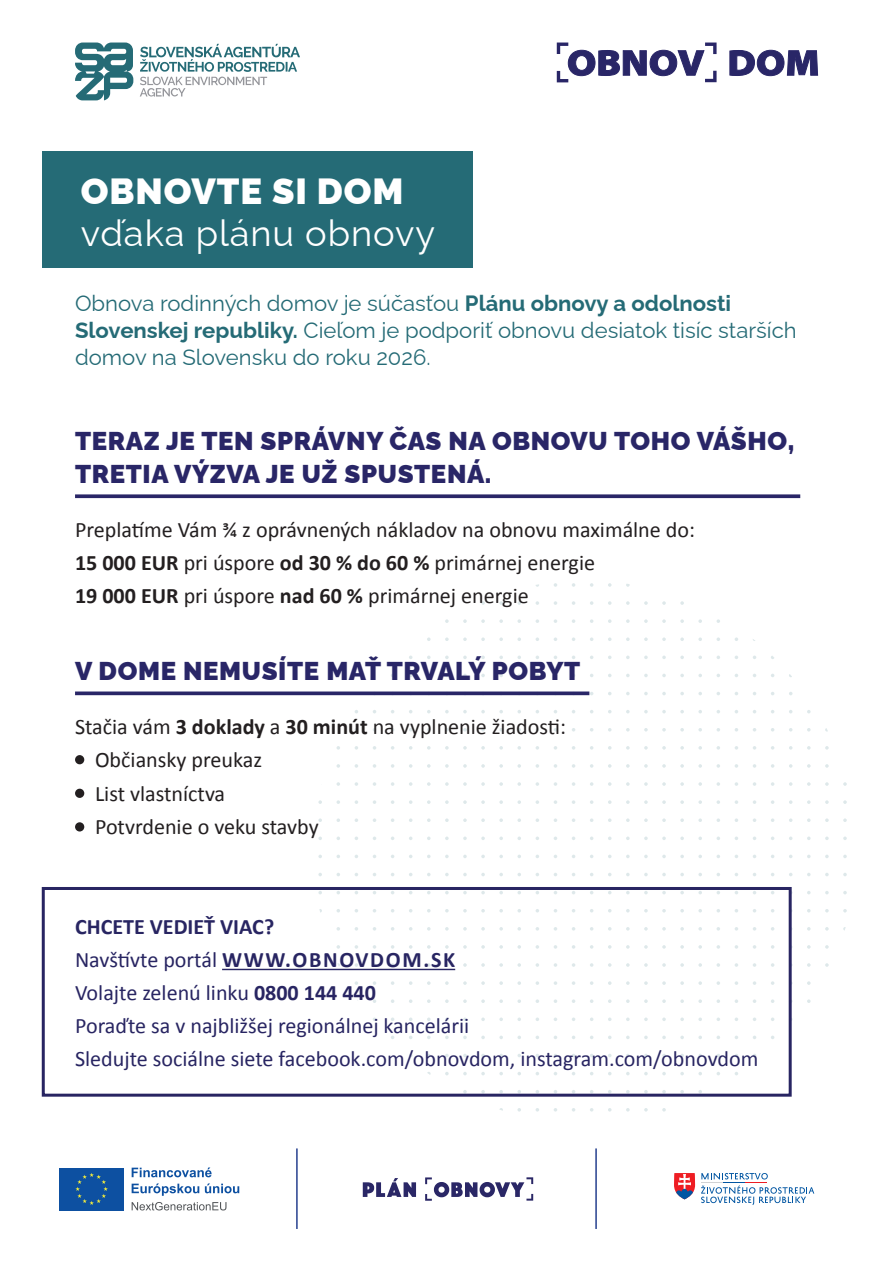
<style>
.page{position:relative;width:893px;height:1263px;background:#fff}
.page>*{position:absolute;margin:0;border:0;box-sizing:border-box;transform-origin:0 0}
.t1{font:36.3px/42.5px "Raleway";letter-spacing:.025em;color:#fff}
.t2{font:900 25.8px "Raleway";letter-spacing:.025em;color:#292667}
.t3{font:22.05px "Calibri";color:#231f20}
.t4{font:22.05px "Calibri";color:#282562}
.t5{font:22.05px/27px "Raleway";color:#256b76}
.t6{font:700 22.05px "Calibri";color:#282562}
.s1{font-weight:900}
.s2{font-weight:700}
</style>
<div class="page">
<svg style="left:481px;top:583px;width:239px;height:40px"></svg>
<div style="left:58px;top:1166px;width:67px;height:46px;background:linear-gradient(to right,#0d50a1,#0d50a1)"></div>
<div style="left:60px;top:1168px;width:64px;height:42px;background:#0d50a1"></div>
<svg style="left:75px;top:1173px;width:33px;height:32px"></svg>
<svg style="left:132px;top:1167px;width:80px;height:10px"></svg>
<svg style="left:132px;top:1183px;width:67px;height:13px"></svg>
<svg style="left:205px;top:1183px;width:34px;height:10px"></svg>
<svg style="left:132px;top:1202px;width:94px;height:8px"></svg>
<svg style="left:363px;top:1177px;width:170px;height:24px"></svg>
<hr style="left:595px;top:1148px;width:2px;height:81px;background:#253f8e">
<hr style="left:296px;top:1148px;width:2px;height:81px;background:#253f8e">
<svg style="left:701px;top:1173px;width:113px;height:32px"></svg>
<svg style="left:674px;top:1173px;width:21px;height:26px"></svg>
<svg style="left:729px;top:49px;width:89px;height:27px"></svg>
<svg style="left:75px;top:43px;width:225px;height:57px"></svg>
<div style="left:43px;top:152px;width:430px;height:116px;background:#256b76"></div>
<svg style="left:75px;top:494px;width:725px;height:4px;background:#3f3c76"></svg>
<svg style="left:75px;top:691px;width:514px;height:4px;background:#44417a"></svg>
<hr style="left:222px;top:969px;width:233px;height:1px;background:#282562">
<div style="left:42px;top:887px;width:750px;height:210px;border:3px solid #282562"></div>
<svg style="left:557px;top:43px;width:160px;height:39px"></svg>
<div style="left:75px;top:755px;width:9px;height:9px;background:#231f20;border-radius:50%"></div>
<div style="left:75px;top:789px;width:9px;height:9px;background:#231f20;border-radius:50%"></div>
<div style="left:75px;top:822px;width:9px;height:9px;background:#231f20;border-radius:50%"></div>
<p class="t1" style="left:81px;top:166px;width:356px"><span class="s1">OBNOVTE SI DOM </span>vďaka plánu obnovy</p>
<p class="t5" style="left:75px;top:287px;width:723px">Obnova rodinných domov je súčasťou <span class="s2">Plánu obnovy a odolnosti<br>Slovenskej republiky.</span> Cieľom je podporiť obnovu desiatok tisíc starších domov na Slovensku do roku 2026.</p>
<p class="t2" style="left:75px;top:420px;width:721px">TERAZ JE TEN SPRÁVNY ČAS NA OBNOVU TOHO VÁŠHO,</p>
<p class="t2" style="left:75px;top:453px;width:418px">TRETIA VÝZVA JE UŽ SPUSTENÁ.</p>
<p class="t3" style="left:75px;top:516px;width:621px">Preplatíme Vám ¾ z oprávnených nákladov na obnovu maximálne do:</p>
<p class="t3" style="left:75px;top:549px;width:521px"><span class="s2">15 000 EUR</span> pri úspore <span class="s2">od 30 % do 60 %</span> primárnej energie</p>
<p class="t3" style="left:75px;top:582px;width:455px"><span class="s2">19 000 EUR</span> pri úspore <span class="s2">nad 60 %</span> primárnej energie</p>
<p class="t2" style="left:75px;top:650px;width:507px">V DOME NEMUSÍTE MAŤ TRVALÝ POBYT</p>
<p class="t3" style="left:75px;top:713px;width:493px">Stačia vám <span class="s2">3 doklady</span> a <span class="s2">30 minút</span> na vyplnenie žiadosti:</p>
<p class="t3" style="left:95px;top:746px;width:169px">Občiansky preukaz</p>
<p class="t3" style="left:95px;top:779px;width:132px">List vlastníctva</p>
<p class="t3" style="left:95px;top:813px;width:225px">Potvrdenie o veku stavby</p>
<p class="t6" style="left:75px;top:911px;width:201px">CHCETE VEDIEŤ VIAC?</p>
<p class="t4" style="left:75px;top:946px;width:382px">Navštívte portál <span class="s2">WWW.OBNOVDOM.SK</span></p>
<p class="t4" style="left:75px;top:979px;width:302px">Volajte zelenú linku <span class="s2">0800 144 440</span></p>
<p class="t4" style="left:75px;top:1012px;width:396px">Poraďte sa v najbližšej regionálnej kancelárii</p>
<p class="t4" style="left:75px;top:1045px;width:685px">Sledujte sociálne siete facebook.com/obnovdom, instagram.com/obnovdom</p>
</div>
